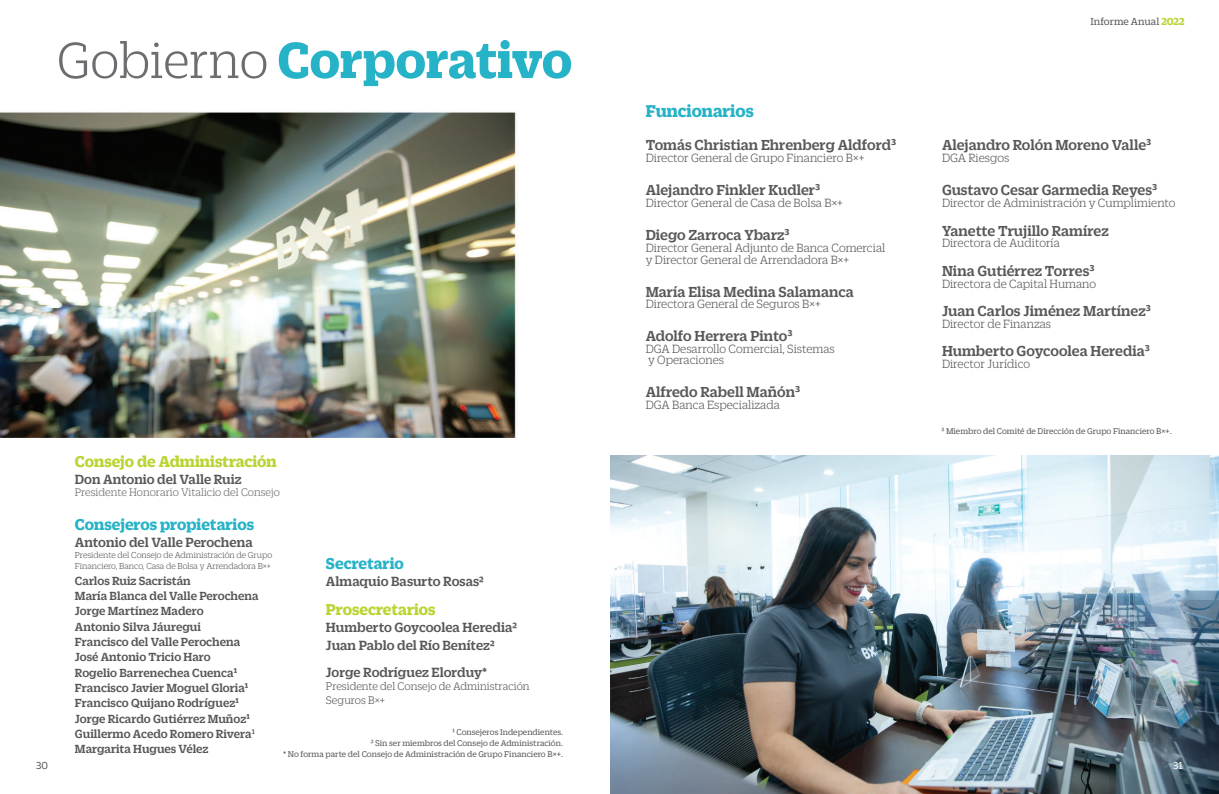
<style>
.page{position:relative;width:1219px;height:794px;background:#fff}
.page>*{position:absolute;margin:0;border:0;box-sizing:border-box;transform-origin:0 0}
.t1{font:700 55px "Duplicate Slab";letter-spacing:-.005em;color:#27b3c7}
.t2{font:700 18.5px "Duplicate Slab";color:#27b3c7}
.t3{font:700 17px "Duplicate Slab";color:#bad432}
.t4{font:700 17px "Duplicate Slab";color:#27b3c7}
.t5{font:500 15.7px "Duplicate Slab";color:#57585a}
.t6{font:500 14.4px/17.3px "Duplicate Slab";color:#57585a}
.t7{font:300 12.9px/11.9px "Duplicate Slab";color:#57585a}
.t8{font:500 12.8px/15.3px "Duplicate Slab";color:#57585a}
.t9{font:300 11.9px/13.6px "Duplicate Slab";color:#57585a}
.t10{font:300 11.9px "Duplicate Slab";color:#6c6d70}
.t11{font:11px "Duplicate Slab";color:#57585a}
.t12{font:11px "Duplicate Slab";color:#fff}
.t13{font:300 9.4px/11.2px "Duplicate Slab";color:#57585a}
.t14{font:9px/10.8px "Duplicate Slab";color:#57585a;text-align:right}
.s1{font-weight:300;color:#6c6d70}
.s2{font-weight:400}
.s3{font-weight:700;color:#bad432}
</style>
<div class="page">
<img style="left:610px;top:455px;width:609px;height:339px">
<img style="left:0;top:112px;width:517px;height:326px">
<h1 class="t1" style="left:57px;top:23px;width:517px"><span class="s1">Gobierno</span> Corporativo</h1>
<h3 class="t3" style="left:75px;top:449px;width:204px">Consejo de Administración</h3>
<p class="t6" style="left:75px;top:469px;width:168px">Don Antonio del Valle Ruiz</p>
<p class="t10" style="left:75px;top:485px;width:207px">Presidente Honorario Vitalicio del Consejo</p>
<h3 class="t4" style="left:75px;top:513px;width:181px">Consejeros propietarios</h3>
<p class="t6" style="left:75px;top:533px;width:179px">Antonio del Valle Perochena</p>
<p class="t13" style="left:75px;top:549px;width:199px">Presidente del Consejo de Administración de Grupo<br>Financiero, Banco, Casa de Bolsa y Arrendadora B×+</p>
<p class="t8" style="left:75px;top:572px;width:185px">Carlos Ruiz Sacristán<br>María Blanca del Valle Perochena<br>Jorge Martínez Madero<br>Antonio Silva Jáuregui<br>Francisco del Valle Perochena<br>José Antonio Tricio Haro<br>Rogelio Barrenechea Cuenca1<br>Francisco Javier Moguel Gloria1<br>Francisco Quijano Rodríguez1<br>Jorge Ricardo Gutiérrez Muñoz1<br>Guillermo Acedo Romero Rivera<span class="s2">1<br></span>Margarita Hugues Vélez</p>
<h3 class="t4" style="left:326px;top:552px;width:79px">Secretario</h3>
<p class="t6" style="left:326px;top:572px;width:159px">Almaquio Basurto Rosas2</p>
<h3 class="t3" style="left:326px;top:598px;width:111px">Prosecretarios</h3>
<p class="t6" style="left:326px;top:618px;width:192px">Humberto Goycoolea Heredia2<br>Juan Pablo del Río Benítez2</p>
<p class="t6" style="left:326px;top:662px;width:163px">Jorge Rodríguez Elorduy*</p>
<p class="t9" style="left:326px;top:679px;width:205px">Presidente del Consejo de Administración<br>Seguros B×+</p>
<p class="t14" style="left:283px;top:726px;width:282px">1 Consejeros Independientes.<br>2 Sin ser miembros del Consejo de Administración.<br>* No forma parte del Consejo de Administración de Grupo Financiero B×+.</p>
<h2 class="t2" style="left:646px;top:98px;width:110px">Funcionarios</h2>
<p class="t5" style="left:646px;top:134px;width:252px">Tomás Christian Ehrenberg Aldford3</p>
<p class="t7" style="left:646px;top:151px;width:220px">Director General de Grupo Financiero B×+</p>
<p class="t5" style="left:646px;top:179px;width:176px">Alejandro Finkler Kudler3</p>
<p class="t7" style="left:646px;top:196px;width:199px">Director General de Casa de Bolsa B×+</p>
<p class="t5" style="left:646px;top:224px;width:146px">Diego Zarroca Ybarz3</p>
<p class="t7" style="left:646px;top:241px;width:241px">Director General Adjunto de Banca Comercial y Director General de Arrendadora B×+</p>
<p class="t5" style="left:646px;top:281px;width:210px">María Elisa Medina Salamanca</p>
<p class="t7" style="left:646px;top:297px;width:177px">Directora General de Seguros B×+</p>
<p class="t5" style="left:646px;top:326px;width:148px">Adolfo Herrera Pinto3</p>
<p class="t7" style="left:646px;top:343px;width:191px;line-height:10.5px">DGA Desarrollo Comercial, Sistemas y Operaciones</p>
<p class="t5" style="left:646px;top:381px;width:156px">Alfredo Rabell Mañón3</p>
<p class="t7" style="left:646px;top:398px;width:136px">DGA Banca Especializada</p>
<p class="t11" style="left:1090px;top:14px;width:95px">Informe Anual <span class="s3">2022</span></p>
<p class="t5" style="left:942px;top:135px;width:211px">Alejandro Rolón Moreno Valle3</p>
<p class="t7" style="left:942px;top:151px;width:69px">DGA Riesgos</p>
<p class="t5" style="left:942px;top:180px;width:217px">Gustavo Cesar Garmedia Reyes3</p>
<p class="t7" style="left:942px;top:196px;width:235px">Director de Administración y Cumplimiento</p>
<p class="t5" style="left:942px;top:220px;width:168px">Yanette Trujillo Ramírez</p>
<p class="t7" style="left:942px;top:237px;width:119px">Directora de Auditoría</p>
<p class="t5" style="left:942px;top:260px;width:154px">Nina Gutiérrez Torres3</p>
<p class="t7" style="left:942px;top:277px;width:156px">Directora de Capital Humano</p>
<p class="t5" style="left:942px;top:300px;width:210px">Juan Carlos Jiménez Martínez3</p>
<p class="t7" style="left:942px;top:317px;width:111px">Director de Finanzas</p>
<p class="t5" style="left:942px;top:341px;width:209px">Humberto Goycoolea Heredia3</p>
<p class="t7" style="left:942px;top:357px;width:90px">Director Jurídico</p>
<p class="t14" style="left:942px;top:425px;width:232px">3 Miembro del Comité de Dirección de Grupo Financiero B×+.</p>
<p class="t11" style="left:36px;top:758px;width:13px">30</p>
<p class="t12" style="left:1173px;top:758px;width:11px">31</p>
</div>
